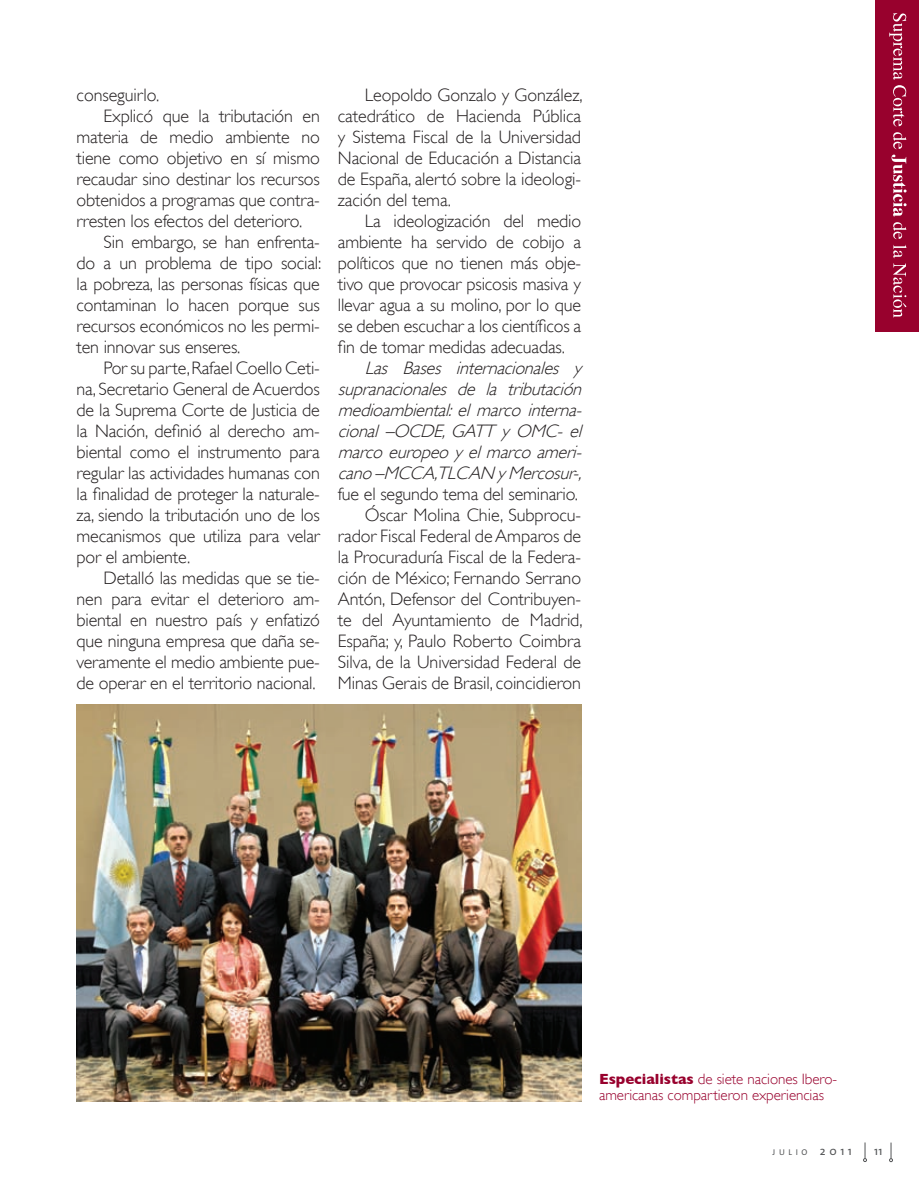
<style>
.page{position:relative;width:919px;height:1178px;background:#fff}
.page>*{position:absolute;margin:0;border:0;box-sizing:border-box;transform-origin:0 0}
.t1{font:300 18px/21px "Gill Sans";letter-spacing:-.01em;color:#231f20;text-align:justify}
.t2{font:italic 300 18px/21px "Gill Sans";color:#231f20}
.t3{font:300 15px/16.5px "Gill Sans";letter-spacing:-.005em;color:#98012d}
.t4{font:12px "The Sans";color:#545557}
.t5{font:8.4px "The Sans";letter-spacing:.435em;color:#545557}
.s1{font-weight:700}
.s2{font-size:12px}
</style>
<div class="page">
<div style="left:875px;top:0;width:43px;height:331px;background:#98012d"></div>
<svg style="left:889px;top:13px;width:17px;height:136px"></svg>
<svg style="left:891px;top:155px;width:15px;height:84px"></svg>
<svg style="left:893px;top:245px;width:13px;height:73px"></svg>
<svg style="left:863px;top:1142px;width:3px;height:20px"></svg>
<svg style="left:889px;top:1142px;width:3px;height:20px"></svg>
<img style="left:77px;top:704px;width:504px;height:397px">
<p class="t1" style="left:77px;top:84px;width:84px">conseguirlo.</p>
<p class="t1" style="left:104px;top:105px;width:218px">Explicó que la tributación en</p>
<p class="t1" style="left:77px;top:126px;width:245px">materia de medio ambiente no</p>
<p class="t1" style="left:77px;top:147px;width:245px">tiene como objetivo en sí mismo</p>
<p class="t1" style="left:77px;top:168px;width:245px">recaudar sino destinar los recursos</p>
<p class="t1" style="left:77px;top:189px;width:245px">obtenidos a programas que contra-</p>
<p class="t1" style="left:77px;top:210px;width:227px">rresten los efectos del deterioro.</p>
<p class="t1" style="left:104px;top:231px;width:218px">Sin embargo, se han enfrenta-</p>
<p class="t1" style="left:77px;top:252px;width:246px">do a un problema de tipo social:</p>
<p class="t1" style="left:77px;top:273px;width:245px">la pobreza, las personas físicas que</p>
<p class="t1" style="left:77px;top:294px;width:245px">contaminan lo hacen porque sus</p>
<p class="t1" style="left:77px;top:315px;width:245px">recursos económicos no les permi-</p>
<p class="t1" style="left:77px;top:336px;width:165px">ten innovar sus enseres.</p>
<p class="t1" style="left:104px;top:357px;width:218px">Por su parte, Rafael Coello Ceti-</p>
<p class="t1" style="left:77px;top:378px;width:245px">na, Secretario General de Acuerdos</p>
<p class="t1" style="left:77px;top:399px;width:245px">de la Suprema Corte de Justicia de</p>
<p class="t1" style="left:77px;top:420px;width:245px">la Nación, definió al derecho am-</p>
<p class="t1" style="left:77px;top:441px;width:245px">biental como el instrumento para</p>
<p class="t1" style="left:77px;top:462px;width:245px">regular las actividades humanas con</p>
<p class="t1" style="left:77px;top:483px;width:245px">la finalidad de proteger la naturale-</p>
<p class="t1" style="left:77px;top:504px;width:245px">za, siendo la tributación uno de los</p>
<p class="t1" style="left:77px;top:525px;width:245px">mecanismos que utiliza para velar</p>
<p class="t1" style="left:77px;top:546px;width:115px">por el ambiente.</p>
<p class="t1" style="left:104px;top:567px;width:218px">Detalló las medidas que se tie-</p>
<p class="t1" style="left:77px;top:588px;width:245px">nen para evitar el deterioro am-</p>
<p class="t1" style="left:77px;top:609px;width:245px">biental en nuestro país y enfatizó</p>
<p class="t1" style="left:77px;top:630px;width:245px">que ninguna empresa que daña se-</p>
<p class="t1" style="left:77px;top:651px;width:245px">veramente el medio ambiente pue-</p>
<p class="t1" style="left:77px;top:672px;width:240px">de operar en el territorio nacional.</p>
<p class="t1" style="left:338px;top:84px;width:246px;text-indent:27px">Leopoldo Gonzalo y González, catedrático de Hacienda Pública y Sistema Fiscal de la Universidad Nacional de Educación a Distancia de España, alertó sobre la ideologi&shy;zación del tema.</p>
<p class="t1" style="left:338px;top:211px;width:245px;text-indent:27px">La ideologización del medio ambiente ha servido de cobijo a políticos que no tienen más obje&shy;tivo que provocar psicosis masiva y llevar agua a su molino, por lo que se deben escuchar a los científicos a fin de tomar medidas adecuadas.</p>
<p class="t2" style="left:338px;top:357px;width:250px;text-indent:27px">Las Bases internacionales y supranacionales de la tributación medioambiental:el marco interna&shy;cional –OCDE,GATT y OMC- el marcoeuropeoy elmarcoameri&shy;cano–MCCA,TLCAN y Mercosur-,</p>
<p class="t1" style="left:338px;top:483px;width:246px;text-align:right">fue el segundo tema del seminario.<br>Óscar Molina Chie, Subprocu&shy;rador Fiscal Federal de Amparos de la Procuraduría Fiscal de la Federa&shy;ción de México; Fernando Serrano Antón, Defensor del Contribuyen&shy;te del Ayuntamiento de Madrid, España; y, Paulo Roberto Coimbra Silva, de la Universidad Federal de Minas Gerais de Brasil, coincidieron</p>
<p class="t3" style="left:599px;top:1070px;width:239px"><span class="s1">Especialistas</span> de siete naciones Ibero&shy;americanas compartieron experiencias</p>
<p class="t5" style="left:772px;top:1145px;width:81px">julio <span class="s2">2011</span></p>
<p class="t4" style="left:874px;top:1141px;width:10px">11</p>
</div>
